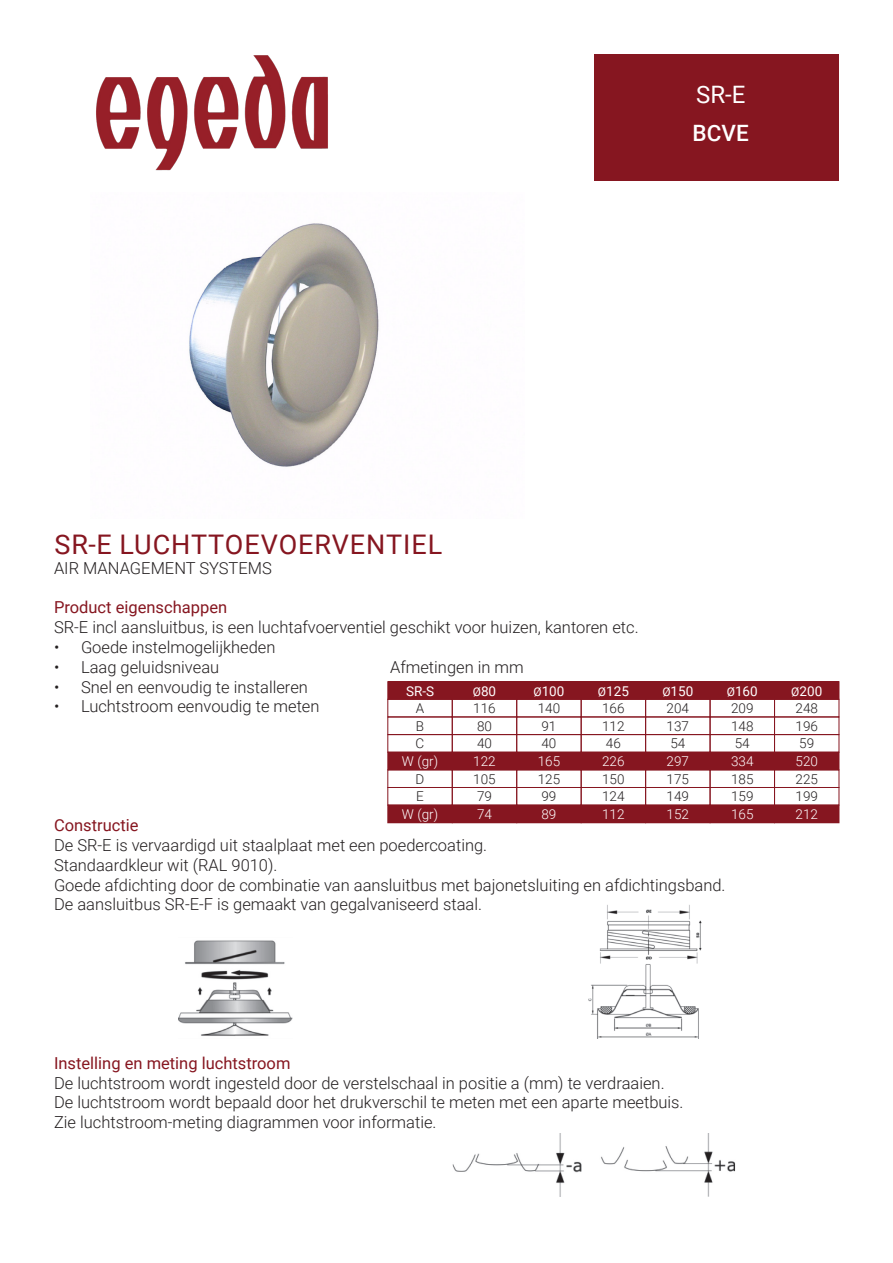
<style>
.page{position:relative;width:893px;height:1263px;background:#fff}
.page>*{position:absolute;margin:0;border:0;box-sizing:border-box;transform-origin:0 0}
.t1{font:27px "Roboto";letter-spacing:.035em;color:#861620}
.t2{font:24px "Roboto";color:#fff}
.t3{font:500 22.5px "Roboto";color:#fff}
.t4{font:300 16.5px "Roboto";color:#231f20}
.t5{font:16.5px "Roboto";color:#861620}
.t6{font:300 13.5px "Roboto";color:#231f20}
.t7{font:300 13.5px "Roboto";color:#fff}
.t8{font:13.5px "Roboto";color:#fff}
.s1{font-size:12px}
</style>
<div class="page">
<img style="left:96px;top:55px;width:232px;height:116px">
<div style="left:594px;top:54px;width:245px;height:127px;background:#861620"></div>
<img style="left:189px;top:223px;width:190px;height:244px">
<div style="left:388px;top:682px;width:64px;height:17px;background:#861620"></div>
<div style="left:388px;top:681px;width:64px;height:18px;border:1px solid #861620"></div>
<div style="left:388px;top:752px;width:64px;height:18px;background:#861620"></div>
<div style="left:388px;top:699px;width:64px;height:18px;border:1px solid #861620"></div>
<div style="left:388px;top:770px;width:64px;height:18px;border:1px solid #861620"></div>
<div style="left:388px;top:734px;width:64px;height:18px;border:1px solid #861620"></div>
<div style="left:388px;top:805px;width:64px;height:18px;background:#861620"></div>
<div style="left:452px;top:682px;width:65px;height:17px;background:#861620"></div>
<div style="left:452px;top:681px;width:65px;height:18px;border:1px solid #861620"></div>
<div style="left:452px;top:752px;width:65px;height:18px;background:#861620"></div>
<div style="left:452px;top:699px;width:65px;height:18px;border:1px solid #861620"></div>
<div style="left:452px;top:770px;width:65px;height:18px;border:1px solid #861620"></div>
<div style="left:452px;top:734px;width:65px;height:18px;border:1px solid #861620"></div>
<div style="left:452px;top:805px;width:65px;height:18px;background:#861620"></div>
<div style="left:517px;top:682px;width:64px;height:17px;background:#861620"></div>
<div style="left:517px;top:681px;width:64px;height:18px;border:1px solid #861620"></div>
<div style="left:517px;top:752px;width:64px;height:18px;background:#861620"></div>
<div style="left:517px;top:699px;width:64px;height:18px;border:1px solid #861620"></div>
<div style="left:517px;top:770px;width:64px;height:18px;border:1px solid #861620"></div>
<div style="left:517px;top:734px;width:64px;height:18px;border:1px solid #861620"></div>
<div style="left:517px;top:805px;width:64px;height:18px;background:#861620"></div>
<div style="left:581px;top:682px;width:65px;height:17px;background:#861620"></div>
<div style="left:581px;top:681px;width:65px;height:18px;border:1px solid #861620"></div>
<div style="left:581px;top:752px;width:65px;height:18px;background:#861620"></div>
<div style="left:581px;top:699px;width:65px;height:18px;border:1px solid #861620"></div>
<div style="left:581px;top:770px;width:65px;height:18px;border:1px solid #861620"></div>
<div style="left:581px;top:734px;width:65px;height:18px;border:1px solid #861620"></div>
<div style="left:581px;top:805px;width:65px;height:18px;background:#861620"></div>
<div style="left:646px;top:682px;width:64px;height:17px;background:#861620"></div>
<div style="left:645px;top:681px;width:65px;height:18px;border:1px solid #861620"></div>
<div style="left:646px;top:752px;width:64px;height:18px;background:#861620"></div>
<div style="left:645px;top:699px;width:65px;height:18px;border:1px solid #861620"></div>
<div style="left:645px;top:770px;width:65px;height:18px;border:1px solid #861620"></div>
<div style="left:645px;top:734px;width:65px;height:18px;border:1px solid #861620"></div>
<div style="left:646px;top:805px;width:64px;height:18px;background:#861620"></div>
<div style="left:710px;top:682px;width:64px;height:17px;background:#861620"></div>
<div style="left:710px;top:681px;width:65px;height:18px;border:1px solid #861620"></div>
<div style="left:710px;top:752px;width:64px;height:18px;background:#861620"></div>
<div style="left:710px;top:699px;width:65px;height:18px;border:1px solid #861620"></div>
<div style="left:710px;top:770px;width:65px;height:18px;border:1px solid #861620"></div>
<div style="left:710px;top:734px;width:65px;height:18px;border:1px solid #861620"></div>
<div style="left:710px;top:805px;width:64px;height:18px;background:#861620"></div>
<div style="left:774px;top:682px;width:65px;height:17px;background:#861620"></div>
<div style="left:774px;top:681px;width:65px;height:18px;border:1px solid #861620"></div>
<div style="left:774px;top:752px;width:65px;height:18px;background:#861620"></div>
<div style="left:774px;top:699px;width:65px;height:18px;border:1px solid #861620"></div>
<div style="left:774px;top:770px;width:65px;height:18px;border:1px solid #861620"></div>
<div style="left:774px;top:734px;width:65px;height:18px;border:1px solid #861620"></div>
<div style="left:774px;top:805px;width:65px;height:18px;background:#861620"></div>
<img style="left:179px;top:940px;width:113px;height:96px">
<img style="left:452px;top:1134px;width:284px;height:62px">
<img style="left:588px;top:905px;width:114px;height:134px">
<p class="t2" style="left:696px;top:78px;width:51px">SR-E</p>
<p class="t3" style="left:693px;top:117px;width:58px">BCVE</p>
<p class="t1" style="left:54px;top:525px;width:389px">SR-E LUCHTTOEVOERVENTIEL</p>
<p class="t4" style="left:54px;top:556px;width:219px">AIR MANAGEMENT SYSTEMS</p>
<p class="t5" style="left:54px;top:596px;width:175px">Product eigenschappen</p>
<p class="t4" style="left:54px;top:616px;width:586px">SR-E incl aansluitbus, is een luchtafvoerventiel geschikt voor huizen, kantoren etc.</p>
<p class="t4" style="left:54px;top:635px;width:223px">• Goede instelmogelijkheden</p>
<p class="t4" style="left:54px;top:655px;width:167px">• Laag geluidsniveau</p>
<p class="t4" style="left:390px;top:655px;width:135px">Afmetingen in mm</p>
<p class="t4" style="left:54px;top:675px;width:255px">• Snel en eenvoudig te installeren</p>
<p class="t4" style="left:54px;top:695px;width:267px">• Luchtstroom eenvoudig te meten</p>
<p class="t8" style="left:406px;top:681px;width:30px">SR-S</p>
<p class="t8" style="left:473px;top:681px;width:25px"><span class="s1">Ø</span>80</p>
<p class="t8" style="left:533px;top:681px;width:33px"><span class="s1">Ø</span>100</p>
<p class="t8" style="left:598px;top:681px;width:33px"><span class="s1">Ø</span>125</p>
<p class="t6" style="left:538px;top:699px;width:24px">140</p>
<p class="t6" style="left:473px;top:699px;width:24px">116</p>
<p class="t6" style="left:602px;top:699px;width:24px">166</p>
<p class="t6" style="left:416px;top:699px;width:10px">A</p>
<p class="t8" style="left:662px;top:681px;width:33px"><span class="s1">Ø</span>150</p>
<p class="t6" style="left:667px;top:699px;width:24px">204</p>
<p class="t8" style="left:727px;top:681px;width:33px"><span class="s1">Ø</span>160</p>
<p class="t6" style="left:731px;top:699px;width:24px">209</p>
<p class="t8" style="left:791px;top:681px;width:33px"><span class="s1">Ø</span>200</p>
<p class="t6" style="left:795px;top:699px;width:24px">248</p>
<p class="t6" style="left:416px;top:716px;width:10px">B</p>
<p class="t6" style="left:477px;top:716px;width:16px">80</p>
<p class="t6" style="left:541px;top:716px;width:16px">91</p>
<p class="t6" style="left:602px;top:716px;width:24px">112</p>
<p class="t6" style="left:667px;top:716px;width:24px">137</p>
<p class="t6" style="left:731px;top:716px;width:24px">148</p>
<p class="t6" style="left:795px;top:716px;width:24px">196</p>
<p class="t6" style="left:416px;top:734px;width:10px">C</p>
<p class="t6" style="left:477px;top:734px;width:16px">40</p>
<p class="t6" style="left:541px;top:734px;width:16px">40</p>
<p class="t6" style="left:606px;top:734px;width:16px">46</p>
<p class="t6" style="left:670px;top:734px;width:16px">54</p>
<p class="t6" style="left:735px;top:734px;width:16px">54</p>
<p class="t6" style="left:799px;top:734px;width:16px">59</p>
<p class="t7" style="left:402px;top:752px;width:38px">W (gr)</p>
<p class="t7" style="left:473px;top:752px;width:24px">122</p>
<p class="t7" style="left:538px;top:752px;width:24px">165</p>
<p class="t7" style="left:602px;top:752px;width:24px">226</p>
<p class="t7" style="left:667px;top:752px;width:24px">297</p>
<p class="t7" style="left:731px;top:752px;width:24px">334</p>
<p class="t7" style="left:795px;top:752px;width:24px">520</p>
<p class="t6" style="left:416px;top:769px;width:10px">D</p>
<p class="t6" style="left:473px;top:769px;width:24px">105</p>
<p class="t6" style="left:538px;top:769px;width:24px">125</p>
<p class="t6" style="left:602px;top:769px;width:24px">150</p>
<p class="t6" style="left:667px;top:769px;width:24px">175</p>
<p class="t6" style="left:731px;top:769px;width:24px">185</p>
<p class="t6" style="left:795px;top:769px;width:24px">225</p>
<p class="t6" style="left:416px;top:787px;width:9px">E</p>
<p class="t6" style="left:477px;top:787px;width:16px">79</p>
<p class="t6" style="left:541px;top:787px;width:16px">99</p>
<p class="t6" style="left:602px;top:787px;width:24px">124</p>
<p class="t6" style="left:667px;top:787px;width:24px">149</p>
<p class="t6" style="left:731px;top:787px;width:24px">159</p>
<p class="t6" style="left:795px;top:787px;width:24px">199</p>
<p class="t7" style="left:402px;top:805px;width:38px">W (gr)</p>
<p class="t7" style="left:541px;top:805px;width:16px">89</p>
<p class="t7" style="left:602px;top:805px;width:24px">112</p>
<p class="t7" style="left:667px;top:805px;width:24px">152</p>
<p class="t7" style="left:477px;top:805px;width:16px">74</p>
<p class="t5" style="left:54px;top:814px;width:86px">Constructie</p>
<p class="t4" style="left:54px;top:833px;width:435px">De SR-E is vervaardigd uit staalplaat met een poedercoating.</p>
<p class="t4" style="left:54px;top:853px;width:225px">Standaardkleur wit (RAL 9010).</p>
<p class="t4" style="left:54px;top:873px;width:673px">Goede afdichting door de combinatie van aansluitbus met bajonetsluiting en afdichtingsband.</p>
<p class="t4" style="left:54px;top:893px;width:430px">De aansluitbus SR-E-F is gemaakt van gegalvaniseerd staal.</p>
<p class="t7" style="left:731px;top:805px;width:24px">165</p>
<p class="t7" style="left:795px;top:805px;width:24px">212</p>
<p class="t5" style="left:54px;top:1051px;width:238px">Instelling en meting luchtstroom</p>
<p class="t4" style="left:54px;top:1071px;width:612px">De luchtstroom wordt ingesteld door de verstelschaal in positie a (mm) te verdraaien.</p>
<p class="t4" style="left:54px;top:1091px;width:631px">De luchtstroom wordt bepaald door het drukverschil te meten met een aparte meetbuis.</p>
<p class="t4" style="left:54px;top:1111px;width:384px">Zie luchtstroom-meting diagrammen voor informatie.</p>
</div>
